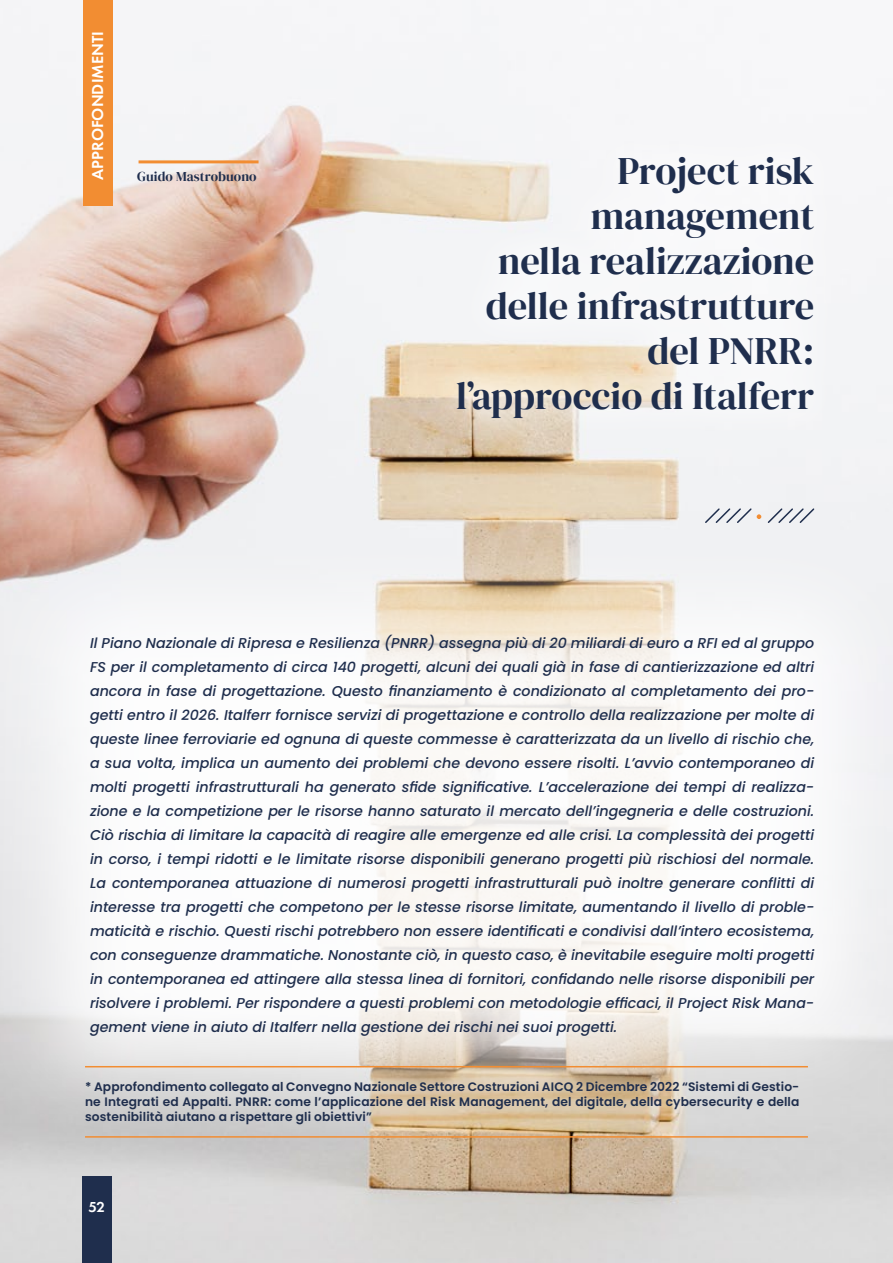
<style>
.page{position:relative;width:893px;height:1263px;background:#fff}
.page>*{position:absolute;margin:0;border:0;box-sizing:border-box;transform-origin:0 0}
.t1{font:38.55px/45px "DM Serif Display";color:#1f2e4d;text-align:right}
.t2{font:600 16.5px "Futura PT";color:#fff}
.t3{font:600 15px "Futura PT";color:#fff}
.t4{font:italic 500 14.25px/24px "Poppins";color:#1f2e4d;text-align:justify}
.t5{font:13.5px "DM Serif Display";letter-spacing:.01em;color:#1f2e4d}
.t6{font:600 12.3px/15px "Poppins";letter-spacing:.01em;color:#1f2e4d;text-align:justify}
</style>
<div class="page">
<img style="left:0;top:0;width:893px;height:1263px">
<div style="left:82px;top:1176px;width:30px;height:87px;background:#1f2e4d"></div>
<div style="left:0;top:528px;width:893px;height:614px;background:#fff;opacity:.9"></div>
<div style="left:83px;top:0;width:30px;height:206px;background:#f28d32"></div>
<hr style="left:139px;top:160px;width:120px;height:3px;background:#f28d32">
<div style="left:422px;top:124px;width:426px;height:328px;background:#fff;opacity:.75"></div>
<hr style="left:85px;top:1066px;width:723px;height:1px;background:#f28d32">
<hr style="left:85px;top:1136px;width:723px;height:1px;background:#f28d32">
<svg style="left:704px;top:507px;width:112px;height:17px"></svg>
<p class="t2" style="left:88px;top:180px;width:150px;rotate:-90deg">APPROFONDIMENTI</p>
<p class="t5" style="left:137px;top:171px;width:121px">Guido Mastrobuono</p>
<h1 class="t1" style="left:456px;top:152px;width:360px">Project risk management<br>nella realizzazione delle infrastrutture del PNRR: l’approccio di Italferr</h1>
<p class="t4" style="left:90px;top:631px;width:726px">Il Piano Nazionale di Ripresa e Resilienza (PNRR) assegna più di 20 miliardi di euro a RFI ed al gruppo FS per il completamento di circa 140 progetti, alcuni dei quali già in fase di cantierizzazione ed altri ancora in fase di progettazione. Questo finanziamento è condizionato al completamento dei pro&shy;getti entro il 2026. Italferr fornisce servizi di progettazione e controllo della realizzazione per molte di queste linee ferroviarie ed ognuna di queste commesse è caratterizzata da un livello di rischio che, a sua volta, implica un aumento dei problemi che devono essere risolti. L’avvio contemporaneo di molti progetti infrastrutturali ha generato sfide significative. L’accelerazione dei tempi di realizza&shy;zione e la competizione per le risorse hanno saturato il mercato dell’ingegneria e delle costruzioni.<br>Ciò rischia di limitare la capacità di reagire alle emergenze ed alle crisi. La complessità dei progetti in corso, i tempi ridotti e le limitate risorse disponibili generano progetti più rischiosi del normale.<br>La contemporanea attuazione di numerosi progetti infrastrutturali può inoltre generare conflitti di interesse tra progetti che competono per le stesse risorse limitate, aumentando il livello di proble&shy;maticità e rischio. Questi rischi potrebbero non essere identificati e condivisi dall’intero ecosistema, con conseguenze drammatiche. Nonostante ciò, in questo caso, è inevitabile eseguire molti progetti in contemporanea ed attingere alla stessa linea di fornitori, confidando nelle risorse disponibili per risolvere i problemi. Per rispondere a questi problemi con metodologie efficaci, il Project Risk Mana&shy;gement viene in aiuto di Italferr nella gestione dei rischi nei suoi progetti.</p>
<p class="t6" style="left:85px;top:1079px;width:716px">* Approfondimento collegato al Convegno Nazionale Settore Costruzioni AICQ 2 Dicembre 2022 “Sistemi di Gestio&shy;ne Integrati ed Appalti. PNRR: come l’applicazione del Risk Management, del digitale, della cybersecurity e della sostenibilità aiutano a rispettare gli obiettivi”</p>
<p class="t3" style="left:88px;top:1197px;width:18px">52</p>
</div>
